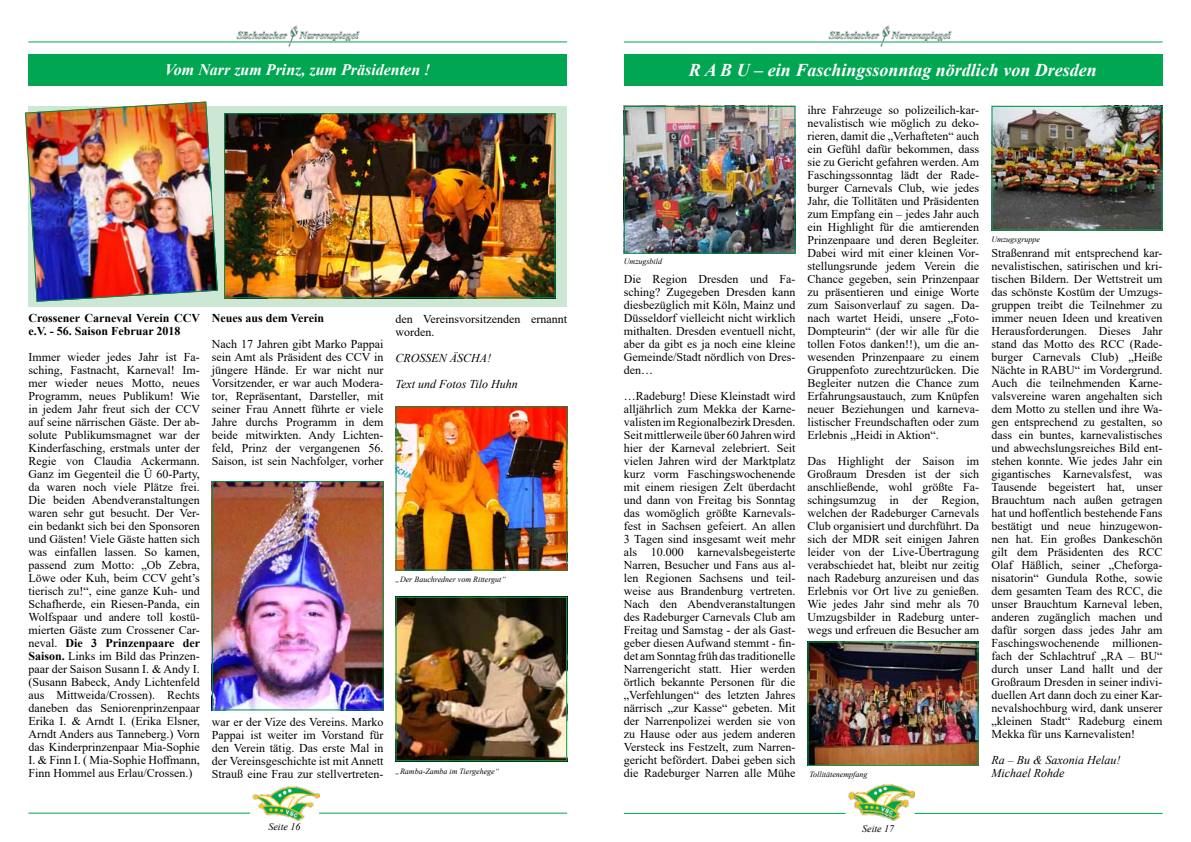
<style>
.page{position:relative;width:1191px;height:842px;background:#fff}
.page>*{position:absolute;margin:0;border:0;box-sizing:border-box;transform-origin:0 0}
.t1{font:italic 700 18px "Times New Roman";color:#fff}
.t2{font:italic 700 16px "Times New Roman";color:#fff}
.t3{font:12px/13px "Times New Roman";color:#000;text-align:justify}
.t4{font:700 12px/13px "Times New Roman";color:#000}
.t5{font:italic 12px/13px "Times New Roman";color:#000}
.t6{font:italic 10px "Times New Roman";color:#000}
.t7{font:italic 8px "Times New Roman";color:#000}
.s1{font-weight:700}
</style>
<div class="page">
<hr style="left:28px;top:813px;width:222px;height:1px;background:#00a651">
<hr style="left:28px;top:41px;width:539px;height:1px;background:#00a651">
<img style="left:253px;top:786px;width:66px;height:34px">
<img style="left:236px;top:25px;width:123px;height:22px">
<div style="left:28px;top:55px;width:539px;height:31px;background:#00a651"></div>
<hr style="left:624px;top:42px;width:538px;height:1px;background:#00a651">
<img style="left:829px;top:25px;width:123px;height:22px">
<div style="left:624px;top:55px;width:538px;height:31px;background:#00a651"></div>
<hr style="left:319px;top:813px;width:248px;height:1px;background:#00a651">
<hr style="left:624px;top:813px;width:221px;height:1px;background:#00a651">
<img style="left:887px;top:818px;width:12px;height:2px">
<hr style="left:914px;top:813px;width:248px;height:1px;background:#00a651">
<div style="left:28px;top:106px;width:539px;height:201px;background:#cce7d3"></div>
<img style="left:27px;top:104px;width:189px;height:196px">
<div style="left:25px;top:102px;width:193px;height:200px;border:1px solid #008d4c;border-radius:11px"></div>
<img style="left:226px;top:115px;width:327px;height:181px">
<div style="left:224px;top:113px;width:331px;height:185px;border:1px solid #008d4c"></div>
<img style="left:214px;top:483px;width:167px;height:225px">
<div style="left:212px;top:481px;width:171px;height:229px;border:1px solid #008d4c"></div>
<img style="left:397px;top:408px;width:168px;height:160px">
<div style="left:395px;top:406px;width:172px;height:164px;border:1px solid #008d4c"></div>
<img style="left:397px;top:599px;width:168px;height:160px">
<div style="left:395px;top:597px;width:172px;height:164px;border:1px solid #00a651"></div>
<img style="left:626px;top:108px;width:167px;height:144px">
<div style="left:624px;top:106px;width:171px;height:148px;border:1px solid #008d4c"></div>
<img style="left:809px;top:643px;width:167px;height:121px">
<div style="left:807px;top:641px;width:171px;height:125px;border:1px solid #00a651"></div>
<img style="left:848px;top:784px;width:66px;height:34px">
<img style="left:993px;top:108px;width:167px;height:120px">
<div style="left:991px;top:106px;width:171px;height:124px;border:1px solid #00a651"></div>
<h2 class="t2" style="left:165px;top:58px;width:267px">Vom Narr zum Prinz, zum Präsidenten !</h2>
<p class="t4" style="left:28px;top:312px;width:173px">Crossener Carneval Verein CCV e.V. - 56. Saison Februar 2018</p>
<p class="t3" style="left:28px;top:350px;width:173px">Immer wieder jedes Jahr ist Fa&shy;sching, Fastnacht, Karneval! Im&shy;mer wieder neues Motto, neues Programm, neues Publikum! Wie in jedem Jahr freut sich der CCV auf seine närrischen Gäste. Der ab&shy;solute Publikumsmagnet war der Kinderfasching, erstmals unter der Regie von Claudia Ackermann.<br>Ganz im Gegenteil die Ü 60-Party, da waren noch viele Plätze frei.<br>Die beiden Abendveranstaltungen waren sehr gut besucht. Der Ver&shy;ein bedankt sich bei den Sponsoren und Gästen! Viele Gäste hatten sich was einfallen lassen. So kamen, passend zum Motto: „Ob Zebra, Löwe oder Kuh, beim CCV geht’s tierisch zu!“, eine ganze Kuh- und Schafherde, ein Riesen-Panda, ein Wolfspaar und andere toll kostü&shy;mierten Gäste zum Crossener Car&shy;neval. <span class="s1">Die 3 Prinzenpaare der Saison.</span> Links im Bild das Prinzen&shy;paar der Saison Susann I. &amp; Andy I. (Susann Babeck, Andy Lichtenfeld aus Mittweida/Crossen). Rechts daneben das Seniorenprinzenpaar Erika I. &amp; Arndt I. (Erika Elsner, Arndt Anders aus Tanneberg.) Vorn das Kinderprinzenpaar Mia-Sophie I. &amp; Finn I. ( Mia-Sophie Hoffmann, Finn Hommel aus Erlau/Crossen.)</p>
<p class="t4" style="left:212px;top:312px;width:114px">Neues aus dem Verein</p>
<p class="t3" style="left:212px;top:337px;width:173px">Nach 17 Jahren gibt Marko Pappai sein Amt als Präsident des CCV in jüngere Hände. Er war nicht nur Vorsitzender, er war auch Modera&shy;tor, Repräsentant, Darsteller, mit seiner Frau Annett führte er viele Jahre durchs Programm in dem beide mitwirkten. Andy Lichten&shy;feld, Prinz der vergangenen 56.<br>Saison, ist sein Nachfolger, vorher</p>
<p class="t3" style="left:212px;top:715px;width:173px">war er der Vize des Vereins. Marko Pappai ist weiter im Vorstand für den Verein tätig. Das erste Mal in der Vereinsgeschichte ist mit Annett Strauß eine Frau zur stellvertreten-</p>
<p class="t3" style="left:395px;top:312px;width:173px">den Vereinsvorsitzenden ernannt worden.</p>
<p class="t5" style="left:395px;top:344px;width:124px;line-height:26px">CROSSEN ÄSCHA!<br>Text und Fotos Tilo Huhn</p>
<p class="t7" style="left:395px;top:574px;width:112px">„Der Bauchredner vom Rittergut“</p>
<p class="t7" style="left:395px;top:766px;width:105px">„Ramba-Zamba im Tiergehege“</p>
<h1 class="t1" style="left:689px;top:57px;width:409px">R A B U – ein Faschingssonntag nördlich von Dresden</h1>
<p class="t7" style="left:624px;top:256px;width:40px">Umzugsbild</p>
<p class="t3" style="left:624px;top:272px;width:173px">Die Region Dresden und Fa&shy;sching? Zugegeben Dresden kann diesbezüglich mit Köln, Mainz und Düsseldorf vielleicht nicht wirklich mithalten. Dresden eventuell nicht, aber da gibt es ja noch eine kleine Gemeinde/Stadt nördlich von Dres&shy;den…</p>
<p class="t3" style="left:624px;top:389px;width:173px">…Radeburg! Diese Kleinstadt wird alljährlich zum Mekka der Karne&shy;valisten im Regionalbezirk Dresden.<br>Seit mittlerweile über 60 Jahren wird hier der Karneval zelebriert. Seit vielen Jahren wird der Marktplatz kurz vorm Faschingswochenende mit einem riesigen Zelt überdacht und dann von Freitag bis Sonntag das womöglich größte Karnevals&shy;fest in Sachsen gefeiert. An allen 3 Tagen sind insgesamt weit mehr als 10.000 karnevalsbegeisterte Narren, Besucher und Fans aus al&shy;len Regionen Sachsens und teil&shy;weise aus Brandenburg vertreten.<br>Nach den Abendveranstaltungen des Radeburger Carnevals Club am Freitag und Samstag - der als Gast&shy;geber diesen Aufwand stemmt - fin&shy;det am Sonntag früh das traditionelle Narrengericht statt. Hier werden örtlich bekannte Personen für die „Verfehlungen“ des letzten Jahres närrisch „zur Kasse“ gebeten. Mit der Narrenpolizei werden sie von zu Hause oder aus jedem anderen Versteck ins Festzelt, zum Narren&shy;gericht befördert. Dabei geben sich die Radeburger Narren alle Mühe</p>
<p class="t3" style="left:807px;top:103px;width:173px">ihre Fahrzeuge so polizeilich-kar&shy;nevalistisch wie möglich zu deko&shy;rieren, damit die „Verhafteten“ auch ein Gefühl dafür bekommen, dass sie zu Gericht gefahren werden. Am Faschingssonntag lädt der Rade&shy;burger Carnevals Club, wie jedes Jahr, die Tollitäten und Präsidenten zum Empfang ein – jedes Jahr auch ein Highlight für die amtierenden Prinzenpaare und deren Begleiter.<br>Dabei wird mit einer kleinen Vor&shy;stellungsrunde jedem Verein die Chance gegeben, sein Prinzenpaar zu präsentieren und einige Worte zum Saisonverlauf zu sagen. Da&shy;nach wartet Heidi, unsere „Foto-Dompteurin“ (der wir alle für die tollen Fotos danken!!), um die an&shy;wesenden Prinzenpaare zu einem Gruppenfoto zurechtzurücken. Die Begleiter nutzen die Chance zum Erfahrungsaustauch, zum Knüpfen neuer Beziehungen und karneva&shy;listischer Freundschaften oder zum Erlebnis „Heidi in Aktion“.</p>
<p class="t3" style="left:807px;top:454px;width:173px">Das Highlight der Saison im Großraum Dresden ist der sich anschließende, wohl größte Fa&shy;schingsumzug in der Region, welchen der Radeburger Carnevals Club organisiert und durchführt. Da sich der MDR seit einigen Jahren leider von der Live-Übertragung verabschiedet hat, bleibt nur zeitig nach Radeburg anzureisen und das Erlebnis vor Ort live zu genießen.<br>Wie jedes Jahr sind mehr als 70<br>Umzugsbilder in Radeburg unter&shy;wegs und erfreuen die Besucher am</p>
<p class="t7" style="left:809px;top:769px;width:59px">Tollitätenempfang</p>
<p class="t7" style="left:991px;top:233px;width:50px">Umzugsgruppe</p>
<p class="t3" style="left:991px;top:246px;width:173px">Straßenrand mit entsprechend kar&shy;nevalistischen, satirischen und kri&shy;tischen Bildern. Der Wettstreit um das schönste Kostüm der Umzugs&shy;gruppen treibt die Teilnehmer zu immer neuen Ideen und kreativen Herausforderungen. Dieses Jahr stand das Motto des RCC (Rade&shy;burger Carnevals Club) „Heiße Nächte in RABU“ im Vordergrund.<br>Auch die teilnehmenden Karne&shy;valsvereine waren angehalten sich dem Motto zu stellen und ihre Wa&shy;gen entsprechend zu gestalten, so dass ein buntes, karnevalistisches und abwechslungsreiches Bild ent&shy;stehen konnte. Wie jedes Jahr ein gigantisches Karnevalsfest, was Tausende begeistert hat, unser Brauchtum nach außen getragen hat und hoffentlich bestehende Fans bestätigt und neue hinzugewon&shy;nen hat. Ein großes Dankeschön gilt dem Präsidenten des RCC Olaf Häßlich, seiner „Cheforga&shy;nisatorin“ Gundula Rothe, sowie dem gesamten Team des RCC, die unser Brauchtum Karneval leben, anderen zugänglich machen und dafür sorgen dass jedes Jahr am Faschingswochenende millionen&shy;fach der Schlachtruf „RA – BU“ durch unser Land hallt und der Großraum Dresden in seiner indivi&shy;duellen Art dann doch zu einer Kar&shy;nevalshochburg wird, dank unserer „kleinen Stadt“ Radeburg einem Mekka für uns Karnevalisten!</p>
<p class="t5" style="left:991px;top:753px;width:130px">Ra – Bu &amp; Saxonia Helau!<br>Michael Rohde</p>
<p class="t6" style="left:268px;top:819px;width:33px">Seite 16</p>
<p class="t6" style="left:862px;top:821px;width:33px">Seite 17</p>
</div>
